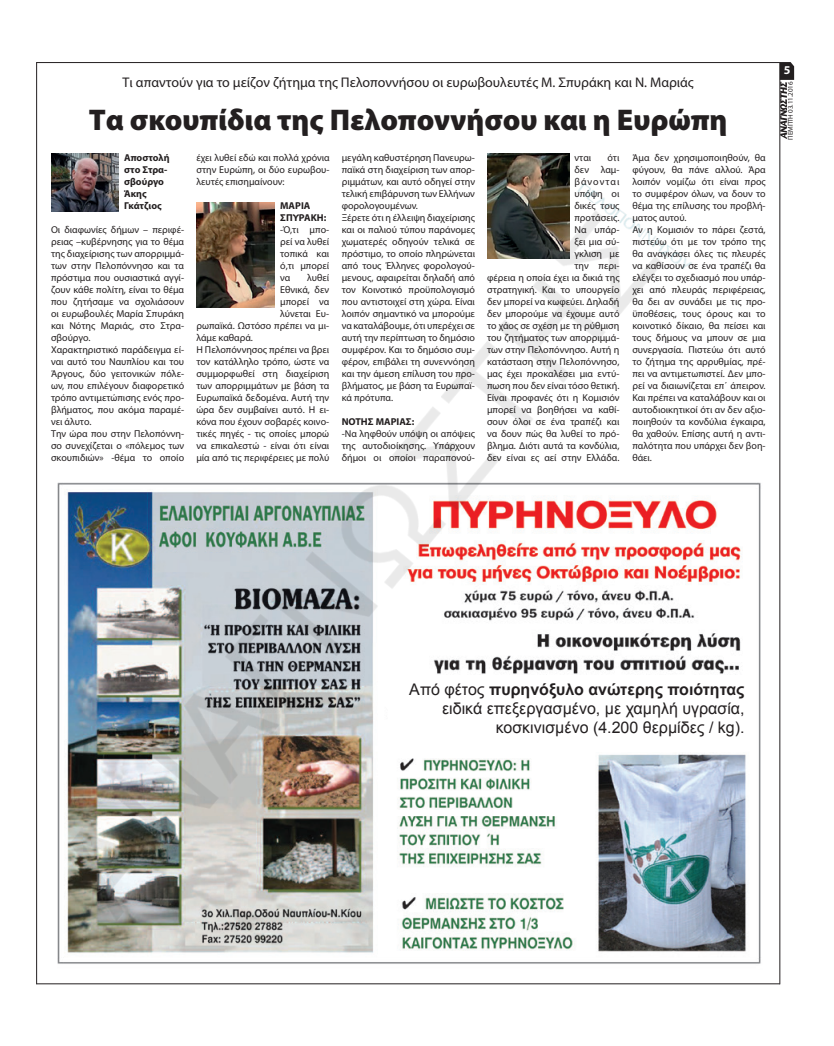
<style>
.page{position:relative;width:834px;height:1046px;background:#fff}
.page>*{position:absolute;margin:0;border:0;box-sizing:border-box;transform-origin:0 0}
.t1{font:900 30px "Myriad Pro";color:#231f20}
.t2{font:16px/19.2px "Arial";color:#231f20;text-align:right}
.t3{font:14px "Myriad Pro";color:#231f20}
.t4{font:700 12px "Myriad Pro";color:#fff}
.t5{font:10px/12px "Myriad Pro";color:#231f20}
.t6{font:700 10px/12px "Myriad Pro";color:#231f20}
.t7{font:7px "Myriad Pro";letter-spacing:-.01em;color:#231f20}
.s1{font-weight:700}
</style>
<div class="page">
<svg style="left:785px;top:62px;width:9px;height:77px"></svg>
<img style="left:36px;top:62px;width:749px;height:923px">
<h3 class="t3" style="left:123px;top:73px;width:572px">Τι απαντούν για το μείζον ζήτημα της Πελοποννήσου οι ευρωβουλευτές Μ. Σπυράκη και Ν. Μαριάς</h3>
<h1 class="t1" style="left:89px;top:100px;width:640px">Τα σκουπίδια της Πελοποννήσου και η Ευρώπη</h1>
<p class="t6" style="left:124px;top:151px;width:47px">Αποστολή στο Στρα&shy;σβούργο<br>Άκης<br>Γκάτζιος</p>
<p class="t5" style="left:51px;top:223px;width:135px">Οι διαφωνίες δήμων – περιφέ&shy;ρειας –κυβέρνησης για το θέμα της διαχείρισης των απορριμμά&shy;των στην Πελοπόννησο και τα πρόστιμα που ουσιαστικά αγγί&shy;ζουν κάθε πολίτη, είναι το θέμα που ζητήσαμε να σχολιάσουν οι ευρωβουλές Μαρία Σπυράκη και Νότης Μαριάς, στο Στρα&shy;σβούργο.<br>Χαρακτηριστικό παράδειγμα εί&shy;ναι αυτό του Ναυπλίου και του<br>Άργους, δύο γειτονικών πόλε&shy;ων, που επιλέγουν διαφορετικό τρόπο αντιμετώπισης ενός προ&shy;βλήματος, που ακόμα παραμέ&shy;νει άλυτο.<br>Την ώρα που στην Πελοπόννη&shy;σο συνεχίζεται ο «πόλεμος των σκουπιδιών» -θέμα το οποίο</p>
<p class="t5" style="left:196px;top:151px;width:135px;text-align:justify">έχει λυθεί εδώ και πολλά χρόνια στην Ευρώπη, οι δύο ευρωβου&shy;λευτές επισημαίνουν:</p>
<p class="t6" style="left:280px;top:199px;width:48px">ΜΑΡΙΑ<br>ΣΠΥΡΑΚΗ:</p>
<p class="t5" style="left:280px;top:223px;width:51px;text-align:justify">-Ό,τι μπο&shy;ρεί να λυθεί τοπικά και ό,τι μπορεί να</p>
<p class="t5" style="left:341px;top:151px;width:135px">μεγάλη καθυστέρηση Πανευρω&shy;παϊκά στη διαχείριση των απορ&shy;ριμμάτων, και αυτό οδηγεί στην τελική επιβάρυνση των Ελλήνων φορολογουμένων.<br>Ξέρετε ότι η έλλειψη διαχείρισης και οι παλιού τύπου παράνομες χωματερές οδηγούν τελικά σε πρόστιμο, το οποίο πληρώνεται από τους Έλληνες φορολογού&shy;μενους, αφαιρείται δηλαδή από τον Κοινοτικό προϋπολογισμό που αντιστοιχεί στη χώρα. Είναι λοιπόν σημαντικό να μπορούμε να καταλάβουμε, ότι υπερέχει σε αυτή την περίπτωση το δημόσιο συμφέρον. Και το δημόσιο συμ&shy;φέρον, επιβάλει τη συνεννόηση και την άμεση επίλυση του προ&shy;βλήματος, με βάση τα Ευρωπαϊ&shy;κά πρότυπα.</p>
<p class="t6" style="left:341px;top:415px;width:74px">ΝΟΤΗΣ ΜΑΡΙΑΣ:</p>
<p class="t5" style="left:341px;top:427px;width:135px;text-align:justify">-Να ληφθούν υπόψη οι απόψεις της αυτοδιοίκησης. Υπάρχουν δήμοι οι οποίοι παραπονού-</p>
<p class="t5" style="left:487px;top:151px;width:134px;text-align:right">ότι<br>δεν λαμ-<br>βάνονται<br>υπόψη οι<br>δικές τους<br>προτάσεις.<br>Να υπάρ-<br>ξει μια σύ-<br>γκλιση με<br>την περι-<br>φέρεια η οποία έχει ια δικιά της στρατηγική. Και το υπουργείο δεν μπορεί να κωφεύει. Δηλαδή δεν μπορούμε να έχουμε αυτό το χάος σε σχέση με τη ρύθμιση του ζητήματος των απορριμμά&shy;των στην Πελοπόννησο. Αυτή η κατάσταση στην Πελοπόννησο, μας έχει προκαλέσει μια εντύ&shy;πωση που δεν είναι τόσο θετική.<br>Είναι προφανές ότι η Κομισιόν μπορεί να βοηθήσει να καθί&shy;σουν όλοι σε ένα τραπέζι και να δουν πώς θα λυθεί το πρό&shy;βλημα. Διότι αυτά τα κονδύλια, δεν είναι ες αεί στην Ελλάδα.</p>
<p class="t5" style="left:632px;top:151px;width:135px">Άμα δεν χρησιμοποιηθούν, θα φύγουν, θα πάνε αλλού. Άρα λοιπόν νομίζω ότι είναι προς το συμφέρον όλων, να δουν το θέμα της επίλυσης του προβλή&shy;ματος αυτού.<br>Αν η Κομισιόν το πάρει ζεστά, πιστεύω ότι με τον τρόπο της θα αναγκάσει όλες τις πλευρές να καθίσουν σε ένα τραπέζι θα ελέγξει το σχεδιασμό που υπάρ&shy;χει από πλευράς περιφέρειας, θα δει αν συνάδει με τις προ&shy;ϋποθέσεις, τους όρους και το κοινοτικό δίκαιο, θα πείσει και τους δήμους να μπουν σε μια συνεργασία. Πιστεύω ότι αυτό το ζήτημα της αρρυθμίας, πρέ&shy;πει να αντιμετωπιστεί. Δεν μπο&shy;ρεί να διαιωνίζεται επ΄ άπειρον.<br>Και πρέπει να καταλάβουν και οι αυτοδιοικητικοί ότι αν δεν αξιο&shy;ποιηθούν τα κονδύλια έγκαιρα, θα χαθούν. Επίσης αυτή η αντι&shy;παλότητα που υπάρχει δεν βοη&shy;θάει.</p>
<p class="t5" style="left:574px;top:151px;width:18px">νται</p>
<p class="t5" style="left:307px;top:271px;width:23px">λυθεί</p>
<p class="t5" style="left:280px;top:283px;width:50px">Εθνικά, δεν</p>
<p class="t5" style="left:280px;top:295px;width:50px">μπορεί να</p>
<p class="t5" style="left:280px;top:307px;width:50px">λύνεται Ευ-</p>
<p class="t5" style="left:196px;top:319px;width:134px">ρωπαϊκά. Ωστόσο πρέπει να μι-</p>
<p class="t5" style="left:196px;top:331px;width:58px">λάμε καθαρά.</p>
<p class="t5" style="left:196px;top:343px;width:134px">Η Πελοπόννησος πρέπει να βρει</p>
<p class="t5" style="left:196px;top:355px;width:134px">τον κατάλληλο τρόπο, ώστε να</p>
<p class="t5" style="left:196px;top:367px;width:134px">συμμορφωθεί στη διαχείριση</p>
<p class="t5" style="left:196px;top:379px;width:134px">των απορριμμάτων με βάση τα</p>
<p class="t5" style="left:196px;top:391px;width:134px">Ευρωπαϊκά δεδομένα. Αυτή την</p>
<p class="t5" style="left:196px;top:403px;width:134px">ώρα δεν συμβαίνει αυτό. Η ει-</p>
<p class="t5" style="left:196px;top:415px;width:134px">κόνα που έχουν σοβαρές κοινο-</p>
<p class="t5" style="left:196px;top:427px;width:134px">τικές πηγές - τις οποίες μπορώ</p>
<p class="t5" style="left:196px;top:439px;width:134px">να επικαλεστώ - είναι ότι είναι</p>
<p class="t5" style="left:196px;top:451px;width:134px">μία από τις περιφέρειες με πολύ</p>
<p class="t4" style="left:783px;top:62px;width:8px">5</p>
<p class="t7" style="left:786px;top:140px;width:59px;rotate:-90deg">ΠΕΜΠΤΗ 03.11.2016</p>
<h2 class="t2" style="left:409px;top:680px;width:337px">Από φέτος <span class="s1">πυρηνόξυλο ανώτερης ποιότητας </span>ειδικά επεξεργασµένο, µε χαµηλή υγρασία, κοσκινισµένο (4.200 θερµίδες / kg).</h2>
</div>
